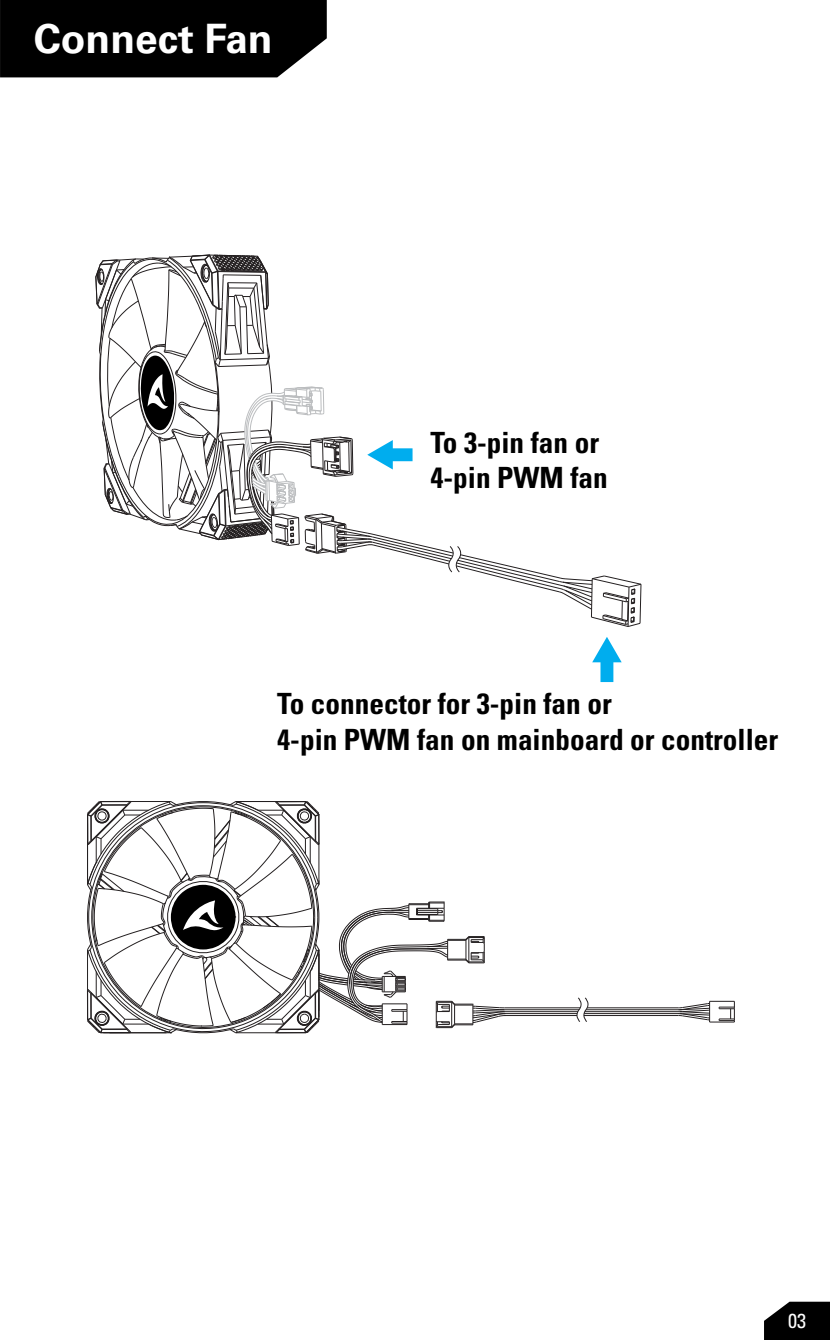
<style>
.page{position:relative;width:830px;height:1340px;background:#fff}
.page>*{position:absolute;margin:0;border:0;box-sizing:border-box;transform-origin:0 0}
.t1{font:700 40.5px "Univers LTCYR 65";color:#fff}
.t2{font:29.25px/35.1px "Univers LTCYR 67 Bold Cond";color:#000}
.t3{font:condensed 20.25px "Univers LTCYR 57";color:#fff}
</style>
<div class="page">
<svg style="left:592px;top:637px;width:29px;height:45px"></svg>
<svg style="left:95px;top:254px;width:546px;height:373px"></svg>
<hr style="left:504px;top:1009px;width:174px;height:1px;background:#231f20">
<hr style="left:504px;top:1013px;width:174px;height:1px;background:#231f20">
<hr style="left:504px;top:1007px;width:174px;height:1px;background:#231f20">
<hr style="left:504px;top:1015px;width:174px;height:1px;background:#231f20">
<hr style="left:504px;top:1011px;width:174px;height:1px;background:#231f20">
<svg style="left:677px;top:1000px;width:57px;height:22px"></svg>
<svg style="left:87px;top:800px;width:418px;height:234px"></svg>
<svg style="left:573px;top:997px;width:17px;height:25px"></svg>
<div style="left:0;top:0;width:326px;height:77px;background:#000"></div>
<svg style="left:764px;top:1301px;width:65px;height:38px;background:#1e1e1e"></svg>
<p class="t1" style="left:34px;top:11px;width:240px">Connect Fan</p>
<p class="t2" style="left:430px;top:424px;width:179px">To 3-pin fan or<br>4-pin PWM fan</p>
<p class="t2" style="left:277px;top:686px;width:502px">To connector for 3-pin fan or<br>4-pin PWM fan on mainboard or controller</p>
<p class="t3" style="left:787px;top:1308px;width:19px">03</p>
</div>
